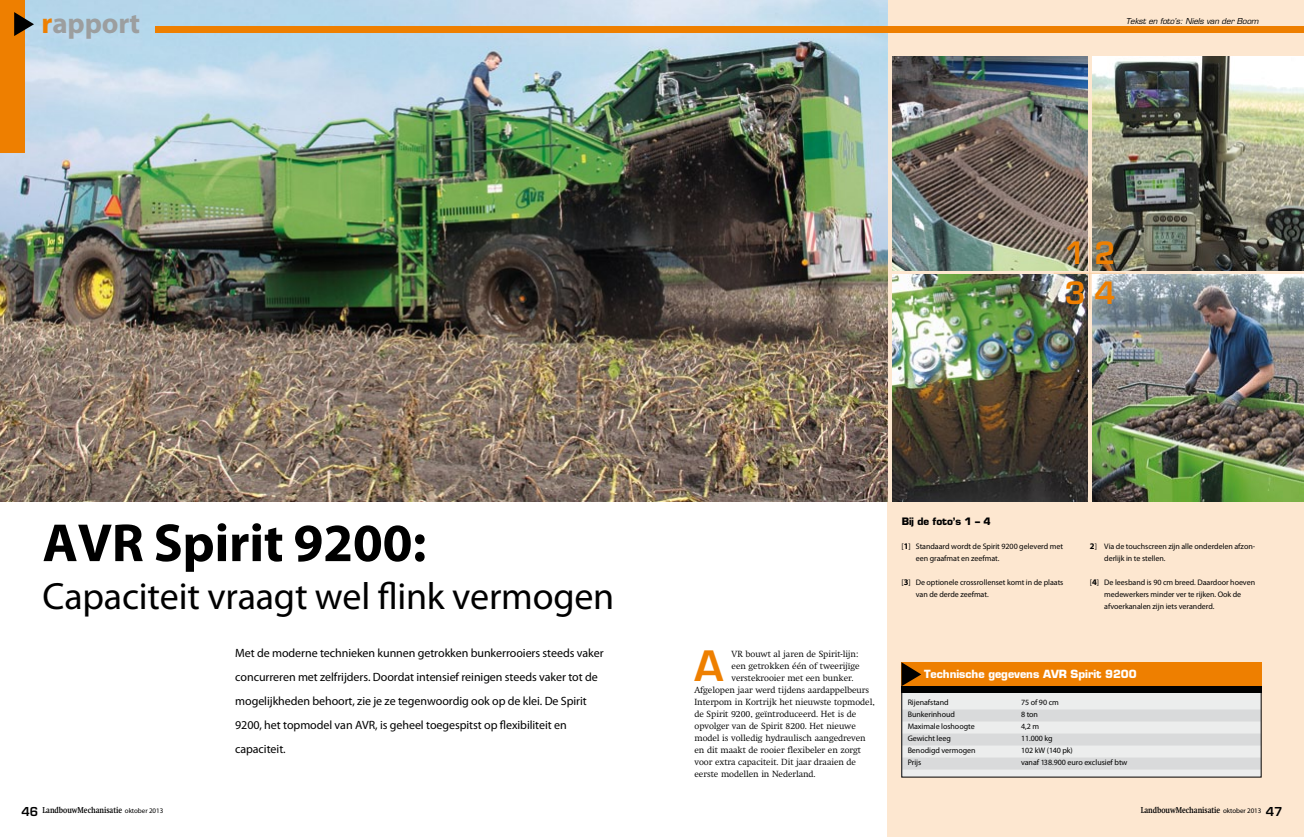
<style>
.page{position:relative;width:1304px;height:837px;background:#fff}
.page>*{position:absolute;margin:0;border:0;box-sizing:border-box;transform-origin:0 0}
.t1{font:700 54px "Myriad Pro";letter-spacing:-.005em;color:#000}
.t2{font:600 40.8px "Eurostile LT Std";color:#ee7f00}
.t3{font:38px "Myriad Pro";letter-spacing:-.005em;color:#000}
.t4{font:600 30px/40.1px "Eurostile LT Std";color:#ee7f00}
.t5{font:700 29px "Myriad Pro";letter-spacing:-.005em;color:#9c9e9f}
.t6{font:12px/24px "Myriad Pro";letter-spacing:-.005em;color:#000}
.t7{font:700 11px "Eurostile LT Std";letter-spacing:-.005em;color:#fff}
.t8{font:700 10px "Eurostile LT Std";letter-spacing:-.005em;color:#000}
.t9{font:300 8.8px "Swift";letter-spacing:-.005em;color:#000}
.t10{font:700 8.4px "Swift";letter-spacing:-.005em;color:#000;scale:.83 1}
.t11{font:8px/12px "Myriad Pro";letter-spacing:-.005em;color:#000}
.t12{font:italic 8px "Eurostile LT Std";letter-spacing:-.005em;color:#000}
.s1{color:#ee7f00}
.s2{font-family:"Eurostile LT Std";font-weight:600;font-size:12px}
.s3{font-family:"Myriad Pro";font-weight:400;font-size:7px}
.s4{font-weight:700;font-size:8.6px}
</style>
<div class="page">
<div style="left:887px;top:0;width:417px;height:836px;background:#fde7d0"></div>
<img style="left:0;top:0;width:887px;height:501px">
<img style="left:893px;top:57px;width:194px;height:213px">
<img style="left:1093px;top:57px;width:211px;height:213px">
<img style="left:893px;top:275px;width:194px;height:226px">
<img style="left:1093px;top:275px;width:211px;height:226px">
<div style="left:902px;top:669px;width:359px;height:107px;background:#eceded"></div>
<div style="left:902px;top:709px;width:359px;height:12px;background:#d9dadb"></div>
<div style="left:902px;top:733px;width:359px;height:12px;background:#d9dadb"></div>
<div style="left:902px;top:757px;width:359px;height:12px;background:#d9dadb"></div>
<div style="left:901px;top:662px;width:360px;height:24px;background:#ee7f00"></div>
<div style="left:901px;top:686px;width:360px;height:6px;background:#000"></div>
<svg style="left:901px;top:662px;width:20px;height:24px"></svg>
<div style="left:0;top:0;width:24px;height:153px;background:#ee7f00"></div>
<svg style="left:14px;top:12px;width:20px;height:24px"></svg>
<div style="left:155px;top:27px;width:497px;height:6px;background:#ee7f00"></div>
<hr style="left:1089px;top:237px;width:1px;height:72px;background:#fbcfa1">
<hr style="left:1054px;top:272px;width:72px;height:1px;background:#fbcfa1">
<div style="left:652px;top:27px;width:652px;height:6px;background:#ee7f00"></div>
<h3 class="t5" style="left:42px;top:4px;width:100px"><span class="s1">r</span>apport</h3>
<p class="t12" style="left:1126px;top:17px;width:134px">Tekst en foto’s: Niels van der Boom</p>
<h3 class="t4" style="left:1065px;top:232px;width:52px">1 2<br>3 4</h3>
<h1 class="t1" style="left:43px;top:507px;width:385px">AVR Spirit 9200:</h1>
<h3 class="t3" style="left:43px;top:572px;width:573px">Capaciteit vraagt wel flink vermogen</h3>
<p class="t6" style="left:235px;top:640px;width:370px">Met de moderne technieken kunnen getrokken bunkerrooiers steeds vaker concurreren met zelfrijders. Doordat intensief reinigen steeds vaker tot de mogelijkheden behoort, zie je ze tegenwoordig ook op de klei. De Spirit 9200, het topmodel van AVR, is geheel toegespitst op flexibiliteit en capaciteit.</p>
<p class="t10" style="left:21px;top:805px;width:172px"><span class="s2">46</span> LandbouwMechanisatie <span class="s3">oktober 2013</span></p>
<h2 class="t2" style="left:694px;top:640px;width:30px">A</h2>
<p class="t9" style="left:732px;top:648px;width:128px">VR bouwt al jaren de Spirit-lijn:</p>
<p class="t9" style="left:732px;top:660px;width:130px">een getrokken één of tweerijïge</p>
<p class="t9" style="left:732px;top:672px;width:123px">verstekrooier met een bunker.</p>
<p class="t9" style="left:694px;top:684px;width:176px">Afgelopen jaar werd tijdens aardappelbeurs</p>
<p class="t9" style="left:694px;top:696px;width:182px">Interpom in Kortrijk het nieuwste topmodel,</p>
<p class="t9" style="left:694px;top:708px;width:163px">de Spirit 9200, geïntroduceerd. Het is de</p>
<p class="t9" style="left:694px;top:720px;width:163px">opvolger van de Spirit 8200. Het nieuwe</p>
<p class="t9" style="left:694px;top:732px;width:173px">model is volledig hydraulisch aangedreven</p>
<p class="t9" style="left:694px;top:744px;width:168px">en dit maakt de rooier flexibeler en zorgt</p>
<p class="t9" style="left:694px;top:756px;width:163px">voor extra capaciteit. Dit jaar draaien de</p>
<p class="t9" style="left:694px;top:768px;width:123px">eerste modellen in Nederland.</p>
<p class="t8" style="left:902px;top:515px;width:90px">Bij de foto’s 1 – 4</p>
<p class="t11" style="left:916px;top:540px;width:149px;text-indent:-14px">[<span class="s4">1</span>] Standaard wordt de Spirit 9200 geleverd met een graafmat en zeefmat.</p>
<p class="t11" style="left:916px;top:576px;width:149px;text-indent:-14px">[<span class="s4">3</span>] De optionele crossrollenset komt in de plaats van de derde zeefmat.</p>
<p class="t11" style="left:1104px;top:540px;width:152px;text-indent:-14px"><span class="s4">2</span>] Via de touchscreen zijn alle onderdelen afzon&shy;derlijk in te stellen.</p>
<p class="t11" style="left:1104px;top:576px;width:152px;text-indent:-14px">[<span class="s4">4</span>] De leesband is 90 cm breed. Daardoor hoeven medewerkers minder ver te rijken. Ook de afvoerkanalen zijn iets veranderd.</p>
<h3 class="t7" style="left:924px;top:667px;width:214px">Technische gegevens AVR Spirit 9200</h3>
<p class="t11" style="left:908px;top:696px;width:42px">Rijenafstand</p>
<p class="t11" style="left:1021px;top:696px;width:39px">75 of 90 cm</p>
<p class="t11" style="left:908px;top:708px;width:49px">Bunkerinhoud</p>
<p class="t11" style="left:1021px;top:708px;width:19px">8 ton</p>
<p class="t11" style="left:908px;top:720px;width:69px">Maximale loshoogte</p>
<p class="t11" style="left:1021px;top:720px;width:19px">4,2 m</p>
<p class="t11" style="left:908px;top:732px;width:45px">Gewicht leeg</p>
<p class="t11" style="left:1021px;top:732px;width:33px">11.000 kg</p>
<p class="t11" style="left:908px;top:744px;width:69px">Benodigd vermogen</p>
<p class="t11" style="left:1021px;top:744px;width:53px">102 kW (140 pk)</p>
<p class="t11" style="left:908px;top:756px;width:15px">Prijs</p>
<p class="t11" style="left:1021px;top:756px;width:108px">vanaf 138.900 euro exclusief btw</p>
<p class="t10" style="left:1141px;top:805px;width:172px">LandbouwMechanisatie <span class="s3">oktober 2013</span> <span class="s2">47</span></p>
</div>
